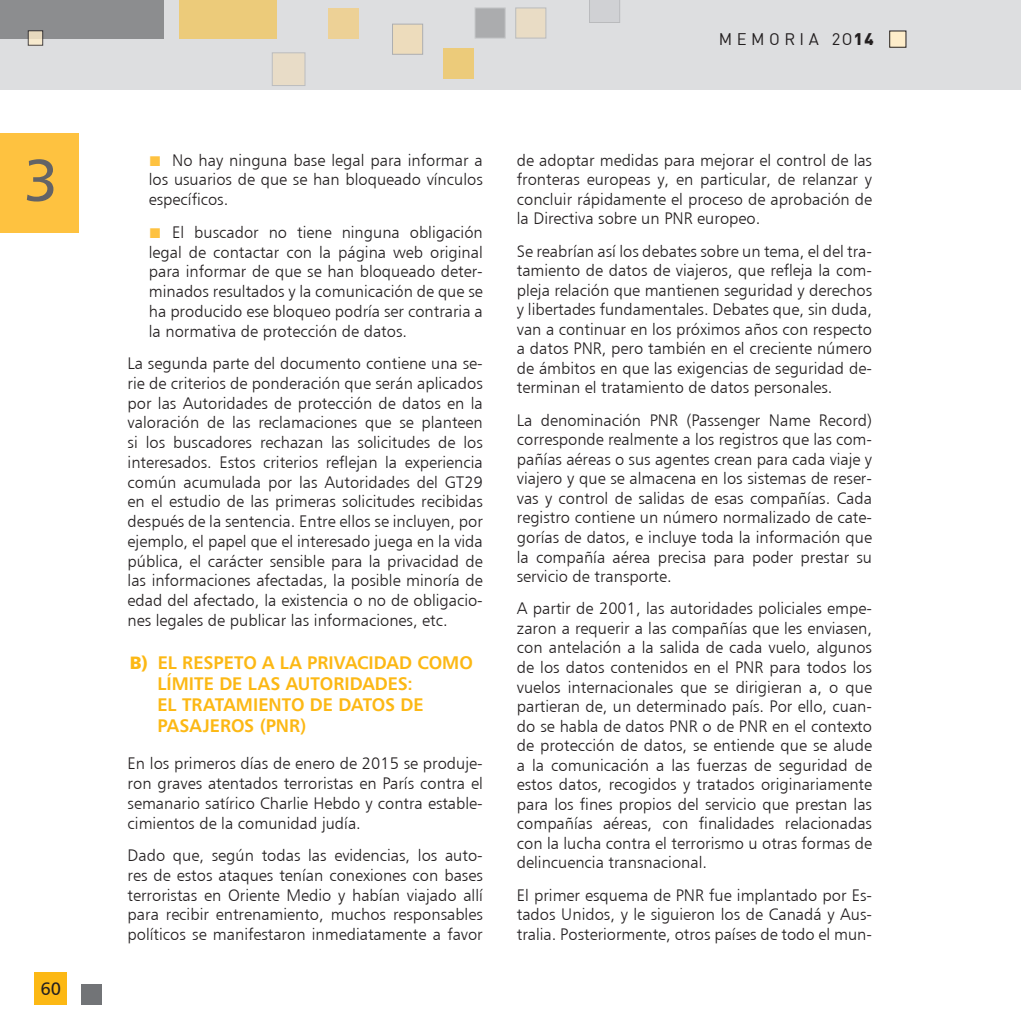
<style>
.page{position:relative;width:1021px;height:1021px;background:#fff}
.page>*{position:absolute;margin:0;border:0;box-sizing:border-box;transform-origin:0 0}
.t1{font:60px "Humanist 777 BT Roman B";color:#636366}
.GENERAL-PARTE_1-NIVE{font:18px/21.3px "Humanist 777 BT Bold B";color:#fcb814}
.t2{font:18px "Humanist 777 BT Roman B";color:#231f20}
.GENERAL-PARRAFO_1{font:16.5px/19.5px "Humanist 777 BT Light B";color:#231f20;text-align:justify}
.GENERAL-PARTE_1-SANG{font:16.5px/19.8px "Humanist 777 BT Light B";color:#231f20;text-align:justify}
.t3{font:16.5px "DIN";letter-spacing:.27em;color:#231f20}
.s1{font-weight:900}
.s2{font-family:"Arial";font-size:21px;color:#fec240}
.s3{font-family:"Humanist 777 BT Black B"}
</style>
<div class="page">
<hr style="left:1020px;top:0;width:1px;height:89px;background:#dddee0">
<div style="left:0;top:0;width:1020px;height:89px;background:#dddee0"></div>
<div style="left:35px;top:972px;width:32px;height:32px;background:#fcb814"></div>
<div style="left:889px;top:31px;width:17px;height:16px;background:#feedca"></div>
<div style="left:889px;top:31px;width:17px;height:17px;border:1px solid #231f20"></div>
<div style="left:0;top:133px;width:78px;height:99px;background:#fec240"></div>
<div style="left:0;top:0;width:164px;height:39px;background:#8c8d8f"></div>
<div style="left:179px;top:0;width:97px;height:39px;background:#eccb7a"></div>
<div style="left:272px;top:52px;width:33px;height:34px;background:#e8dcc7"></div>
<div style="left:392px;top:24px;width:31px;height:31px;background:#eddcbc;border:1px solid #7c7e81"></div>
<div style="left:474px;top:8px;width:31px;height:30px;background:#abacae;border:1px solid #9d9fa2"></div>
<div style="left:515px;top:8px;width:31px;height:30px;background:#e9dcc5"></div>
<div style="left:444px;top:49px;width:30px;height:30px;background:#eccb7a"></div>
<div style="left:329px;top:8px;width:30px;height:30px;background:#edd196"></div>
<svg style="left:589px;top:0;width:31px;height:23px"></svg>
<svg style="left:30px;top:32px;width:11px;height:12px"></svg>
<div style="left:28px;top:30px;width:15px;height:16px;border:1px solid #231f20"></div>
<div style="left:81px;top:984px;width:21px;height:20px;background:#727477"></div>
<p class="t3" style="left:719px;top:29px;width:156px">MEMORIA 2O<span class="s1">14</span></p>
<h1 class="t1" style="left:24px;top:143px;width:36px">3</h1>
<p class="GENERAL-PARTE_1-SANG" style="left:149px;top:150px;width:335px"><span class="s2">■</span> No hay ninguna base legal para informar a los usuarios de que se han bloqueado vínculos específicos.</p>
<p class="GENERAL-PARTE_1-SANG" style="left:149px;top:222px;width:335px"><span class="s2">■</span> El buscador no tiene ninguna obligación legal de contactar con la página web original para informar de que se han bloqueado deter&shy;minados resultados y la comunicación de que se ha producido ese bloqueo podría ser contraria a la normativa de protección de datos.</p>
<p class="GENERAL-PARRAFO_1" style="left:128px;top:353px;width:357px">La segunda parte del documento contiene una se&shy;rie de criterios de ponderación que serán aplicados por las Autoridades de protección de datos en la valoración de las reclamaciones que se planteen si los buscadores rechazan las solicitudes de los interesados. Estos criterios reflejan la experiencia común acumulada por las Autoridades del GT29 en el estudio de las primeras solicitudes recibidas después de la sentencia. Entre ellos se incluyen, por ejemplo, el papel que el interesado juega en la vida pública, el carácter sensible para la privacidad de las informaciones afectadas, la posible minoría de edad del afectado, la existencia o no de obligacio&shy;nes legales de publicar las informaciones, etc.</p>
<p class="GENERAL-PARTE_1-NIVE" style="left:157px;top:651px;width:317px;text-indent:-28px"><span class="s3">B)</span> EL RESPETO A LA PRIVACIDAD COMO<br>LÍMITE DE LAS AUTORIDADES:<br>EL TRATAMIENTO DE DATOS DE<br>PASAJEROS (PNR)</p>
<p class="GENERAL-PARRAFO_1" style="left:128px;top:753px;width:357px">En los primeros días de enero de 2015 se produje&shy;ron graves atentados terroristas en París contra el semanario satírico Charlie Hebdo y contra estable&shy;cimientos de la comunidad judía.</p>
<p class="GENERAL-PARRAFO_1" style="left:128px;top:845px;width:357px">Dado que, según todas las evidencias, los auto&shy;res de estos ataques tenían conexiones con bases terroristas en Oriente Medio y habían viajado allí para recibir entrenamiento, muchos responsables políticos se manifestaron inmediatamente a favor</p>
<p class="t2" style="left:40px;top:978px;width:22px">60</p>
<p class="GENERAL-PARRAFO_1" style="left:517px;top:150px;width:357px">de adoptar medidas para mejorar el control de las fronteras europeas y, en particular, de relanzar y concluir rápidamente el proceso de aprobación de la Directiva sobre un PNR europeo.</p>
<p class="GENERAL-PARRAFO_1" style="left:517px;top:241px;width:357px">Se reabrían así los debates sobre un tema, el del tra&shy;tamiento de datos de viajeros, que refleja la com&shy;pleja relación que mantienen seguridad y derechos y libertades fundamentales. Debates que, sin duda, van a continuar en los próximos años con respecto a datos PNR, pero también en el creciente número de ámbitos en que las exigencias de seguridad de&shy;terminan el tratamiento de datos personales.</p>
<p class="GENERAL-PARRAFO_1" style="left:517px;top:410px;width:357px">La denominación PNR (Passenger Name Record) corresponde realmente a los registros que las com&shy;pañías aéreas o sus agentes crean para cada viaje y viajero y que se almacena en los sistemas de reser&shy;vas y control de salidas de esas compañías. Cada registro contiene un número normalizado de cate&shy;gorías de datos, e incluye toda la información que la compañía aérea precisa para poder prestar su servicio de transporte.</p>
<p class="GENERAL-PARRAFO_1" style="left:517px;top:598px;width:357px">A partir de 2001, las autoridades policiales empe&shy;zaron a requerir a las compañías que les enviasen, con antelación a la salida de cada vuelo, algunos de los datos contenidos en el PNR para todos los vuelos internacionales que se dirigieran a, o que partieran de, un determinado país. Por ello, cuan&shy;do se habla de datos PNR o de PNR en el contexto de protección de datos, se entiende que se alude a la comunicación a las fuerzas de seguridad de estos datos, recogidos y tratados originariamente para los fines propios del servicio que prestan las compañías aéreas, con finalidades relacionadas con la lucha contra el terrorismo u otras formas de delincuencia transnacional.</p>
<p class="GENERAL-PARRAFO_1" style="left:517px;top:885px;width:357px">El primer esquema de PNR fue implantado por Es&shy;tados Unidos, y le siguieron los de Canadá y Aus&shy;tralia. Posteriormente, otros países de todo el mun-</p>
</div>
